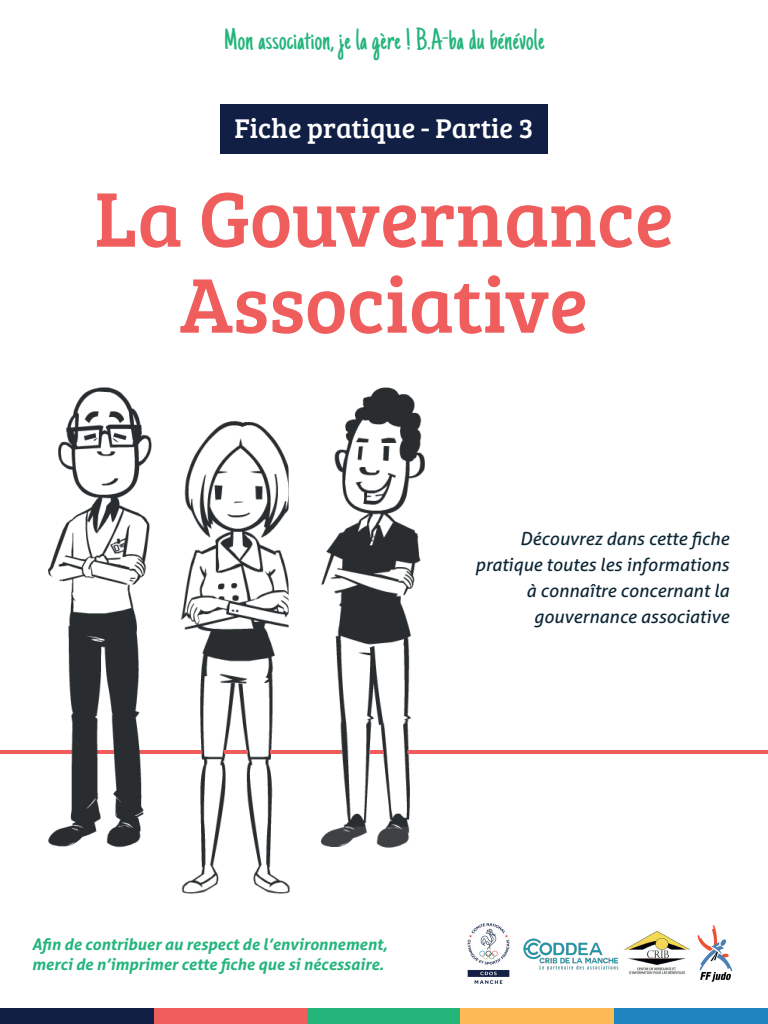
<style>
.page{position:relative;width:768px;height:1024px;background:#fff}
.page>*{position:absolute;margin:0;border:0;box-sizing:border-box;transform-origin:0 0}
.t1{font:80px/86px "Bree Serif";color:#f05d5d;text-align:center}
.t2{font:30px "Just Another Hand";letter-spacing:.01em;color:#24b57b}
.t3{font:28px "Bree Serif";color:#fff}
.t4{font:italic 18px/26px "Aller";color:#0d2736;text-align:right}
.t5{font:italic 700 16px/20px "Aller";color:#24b57b}
</style>
<div class="page">
<div style="left:0;top:1008px;width:154px;height:16px;background:#121f45"></div>
<div style="left:154px;top:1008px;width:153px;height:16px;background:#f05d5d"></div>
<div style="left:307px;top:1008px;width:154px;height:16px;background:#24b57b"></div>
<div style="left:461px;top:1008px;width:153px;height:16px;background:#fcb955"></div>
<div style="left:614px;top:1008px;width:154px;height:16px;background:#1d84c0"></div>
<div style="left:220px;top:104px;width:328px;height:50px;background:#121f45"></div>
<img style="left:467px;top:923px;width:43px;height:61px">
<img style="left:523px;top:938px;width:96px;height:33px">
<hr style="left:406px;top:750px;width:362px;height:4px;background:#f05d5d">
<hr style="left:0;top:750px;width:202px;height:4px;background:#f05d5d">
<img style="left:48px;top:387px;width:104px;height:461px">
<img style="left:48px;top:750px;width:104px;height:4px">
<img style="left:180px;top:420px;width:110px;height:474px">
<img style="left:289px;top:387px;width:136px;height:471px">
<img style="left:406px;top:750px;width:19px;height:4px">
<hr style="left:224px;top:750px;width:23px;height:4px;background:#f05d5d">
<hr style="left:369px;top:750px;width:14px;height:4px;background:#f05d5d">
<hr style="left:270px;top:750px;width:72px;height:4px;background:#f05d5d">
<img style="left:624px;top:930px;width:66px;height:44px">
<img style="left:697px;top:925px;width:36px;height:57px">
<h2 class="t2" style="left:224px;top:22px;width:322px">Mon association, je la gère ! B.A-ba du bénévole</h2>
<h3 class="t3" style="left:235px;top:107px;width:300px">Fiche pratique - Partie 3</h3>
<h1 class="t1" style="left:94px;top:172px;width:581px">La Gouvernance<br>Associative</h1>
<p class="t4" style="left:475px;top:526px;width:255px">Découvrez dans cette fiche pratique toutes les informations à connaître concernant la gouvernance associative</p>
<p class="t5" style="left:32px;top:934px;width:357px">Afin de contribuer au respect de l’environnement, merci de n’imprimer cette fiche que si nécessaire.</p>
</div>
